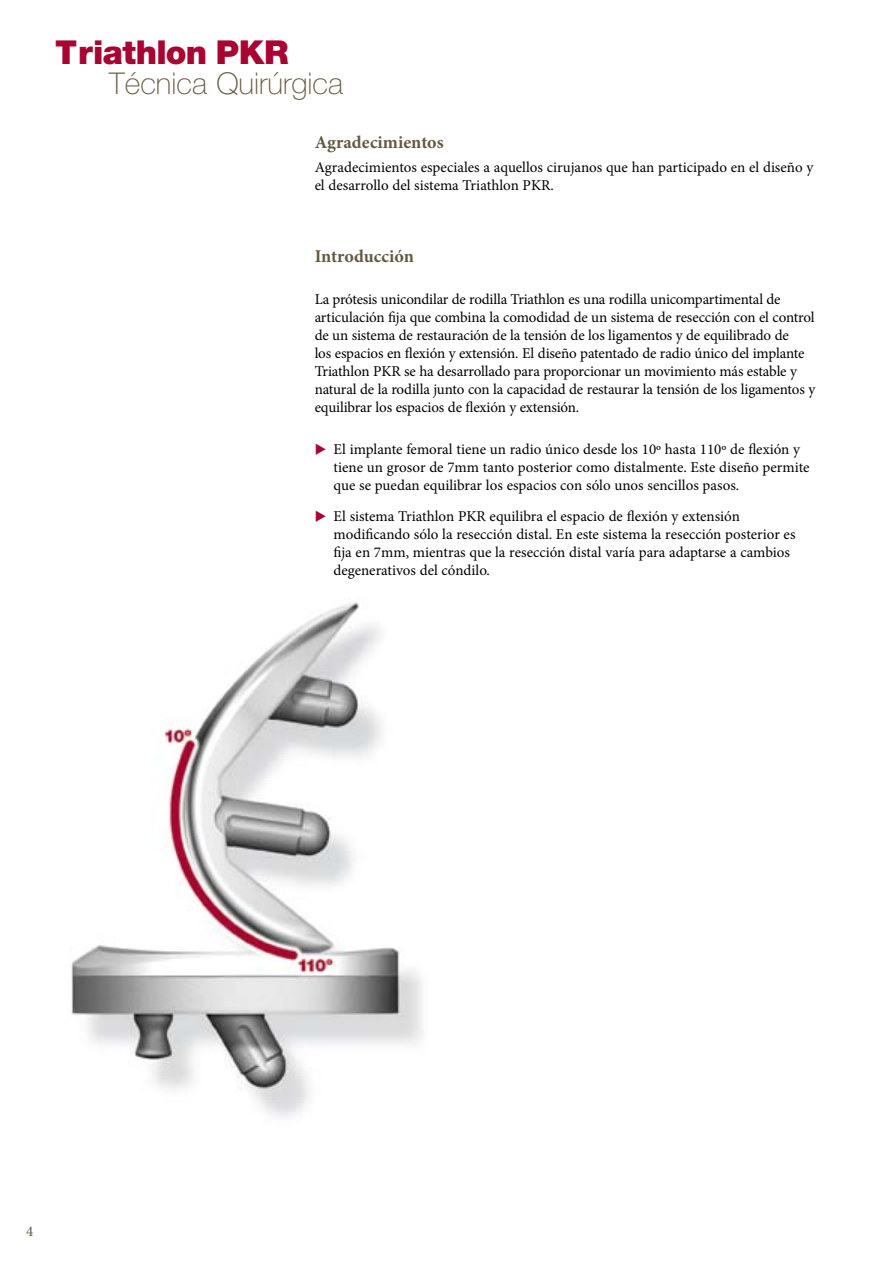
<style>
.page{position:relative;width:893px;height:1263px;background:#fff}
.page>*{position:absolute;margin:0;border:0;box-sizing:border-box;transform-origin:0 0}
.t1{font:900 33px "Helvetica Neue";letter-spacing:-.02em;color:#a90533}
.t2{font:100 30px "Helvetica Neue";color:#645841}
.t3{font:700 18px "Minion Pro";color:#645841}
.t4{font:15px/18px "Minion Pro";letter-spacing:-.005em;color:#000}
.s1{color:#a90533}
</style>
<div class="page">
<img style="left:71px;top:602px;width:352px;height:516px">
<h1 class="t1" style="left:55px;top:33px;width:235px">Triathlon PKR</h1>
<h2 class="t2" style="left:109px;top:66px;width:235px">Técnica Quirúrgica</h2>
<p class="t3" style="left:315px;top:130px;width:130px">Agradecimientos</p>
<p class="t4" style="left:315px;top:158px;width:500px">Agradecimientos especiales a aquellos cirujanos que han participado en el diseño y el desarrollo del sistema Triathlon PKR.</p>
<p class="t3" style="left:315px;top:244px;width:101px">Introducción</p>
<p class="t4" style="left:315px;top:291px;width:502px">La prótesis unicondilar de rodilla Triathlon es una rodilla unicompartimental de articulación fija que combina la comodidad de un sistema de resección con el control de un sistema de restauración de la tensión de los ligamentos y de equilibrado de<br>los espacios en flexión y extensión. El diseño patentado de radio único del implante Triathlon PKR se ha desarrollado para proporcionar un movimiento más estable y natural de la rodilla junto con la capacidad de restaurar la tensión de los ligamentos y equilibrar los espacios de flexión y extensión.</p>
<p class="t4" style="left:334px;top:441px;width:478px;text-indent:-19px"><span class="s1">◆</span> El implante femoral tiene un radio único desde los 10º hasta 110º de flexión y tiene un grosor de 7mm tanto posterior como distalmente. Este diseño permite que se puedan equilibrar los espacios con sólo unos sencillos pasos.</p>
<p class="t4" style="left:334px;top:507px;width:463px;text-indent:-19px"><span class="s1">◆</span> El sistema Triathlon PKR equilibra el espacio de flexión y extensión modificando sólo la resección distal. En este sistema la resección posterior es fija en 7mm, mientras que la resección distal varía para adaptarse a cambios degenerativos del cóndilo.</p>
</div>
